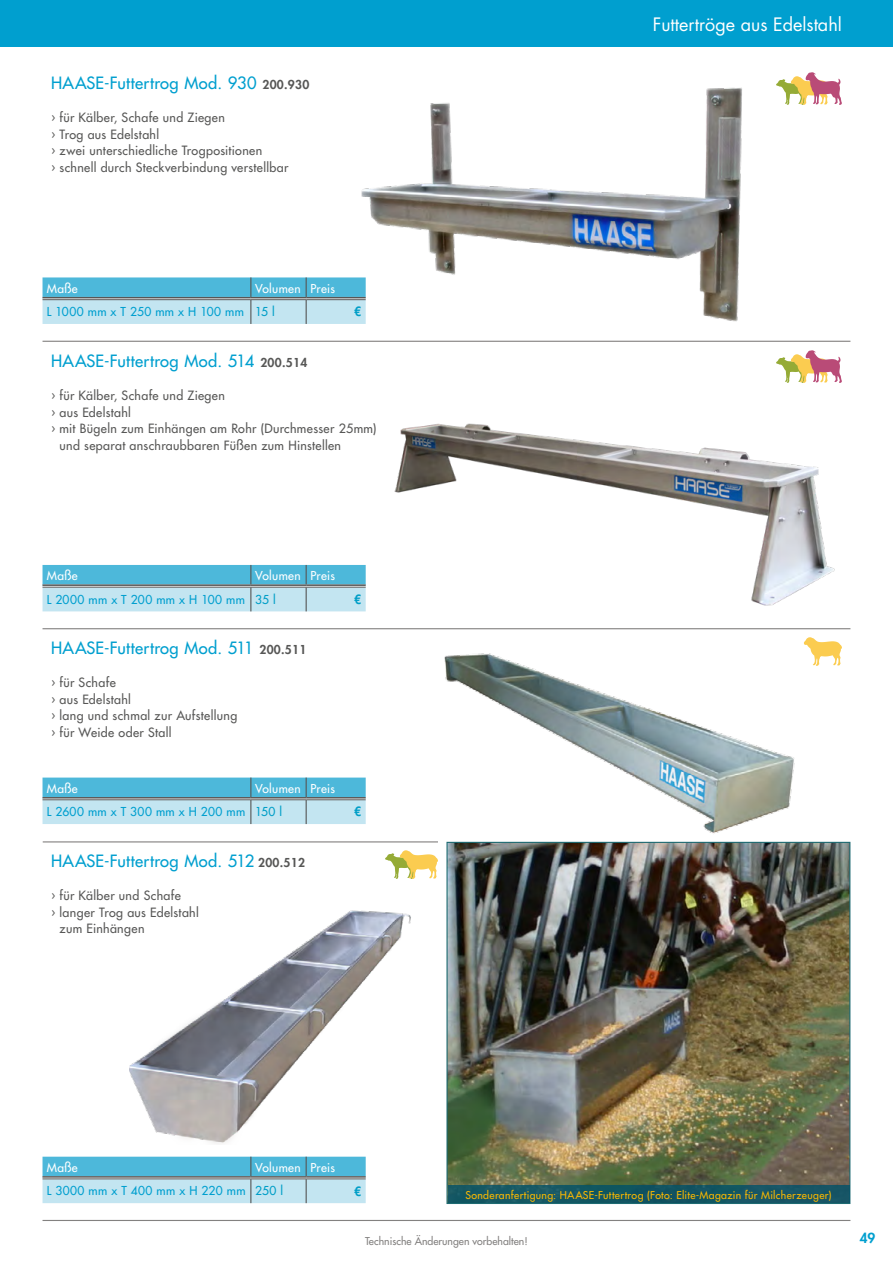
<style>
.page{position:relative;width:893px;height:1263px;background:#fff}
.page>*{position:absolute;margin:0;border:0;box-sizing:border-box;transform-origin:0 0}
.t1{font:18px "Futura Std";color:#fff}
.t2{font:500 16.5px "Futura Std";letter-spacing:.02em;color:#009fcf}
.t3{font:800 13.5px "Futura Std";color:#009fcf}
.t4{font:500 12.45px/16.5px "Futura Std";letter-spacing:.03em;color:#575756}
.t5{font:800 12.45px "Futura Std";color:#009ec7}
.t6{font:500 12px/23.2px "Futura Std";letter-spacing:.025em;color:#009fcf}
.t7{font:500 12px "Futura Std";letter-spacing:.035em;color:#fff}
.t8{font:500 10.5px "Futura Std";letter-spacing:.035em;color:#fbb800}
.t9{font:500 10.5px "Futura Std";color:#838180}
.s1{font-weight:800;font-size:12px;color:#575756}
.s2{color:#fff}
.s3{color:#009ec7}
</style>
<div class="page">
<div style="left:0;top:0;width:893px;height:47px;background:#009fcf"></div>
<hr style="left:43px;top:1220px;width:807px;height:1px;background:#838180">
<img style="left:446px;top:841px;width:405px;height:363px">
<div style="left:448px;top:1186px;width:401px;height:17px;background:#155663"></div>
<img style="left:130px;top:910px;width:281px;height:234px">
<img style="left:361px;top:87px;width:381px;height:235px">
<img style="left:444px;top:653px;width:351px;height:181px">
<svg style="left:43px;top:777px;width:323px;height:47px;background:#8fcee3"></svg>
<hr style="left:251px;top:797px;width:55px;height:1px;background:#575756">
<hr style="left:251px;top:799px;width:55px;height:1px;background:#575756">
<hr style="left:306px;top:797px;width:60px;height:1px;background:#575756">
<hr style="left:306px;top:799px;width:60px;height:1px;background:#575756">
<hr style="left:43px;top:797px;width:208px;height:1px;background:#575756">
<hr style="left:43px;top:799px;width:208px;height:1px;background:#575756">
<svg style="left:43px;top:1157px;width:323px;height:46px;background:#8dcde2"></svg>
<hr style="left:251px;top:1176px;width:55px;height:1px;background:#575756">
<hr style="left:251px;top:1178px;width:55px;height:1px;background:#575756">
<hr style="left:306px;top:1176px;width:60px;height:1px;background:#575756">
<hr style="left:306px;top:1178px;width:60px;height:1px;background:#575756">
<hr style="left:43px;top:1176px;width:208px;height:1px;background:#575756">
<hr style="left:43px;top:1178px;width:208px;height:1px;background:#575756">
<svg style="left:43px;top:277px;width:323px;height:47px;background:#8fcfe4"></svg>
<hr style="left:251px;top:297px;width:55px;height:1px;background:#575756">
<hr style="left:251px;top:299px;width:55px;height:1px;background:#575756">
<hr style="left:306px;top:297px;width:60px;height:1px;background:#575756">
<hr style="left:306px;top:299px;width:60px;height:1px;background:#575756">
<hr style="left:43px;top:297px;width:208px;height:1px;background:#575756">
<hr style="left:43px;top:299px;width:208px;height:1px;background:#575756">
<svg style="left:43px;top:565px;width:323px;height:46px;background:#8ecfe4"></svg>
<hr style="left:251px;top:584px;width:55px;height:2px;background:#575756">
<hr style="left:251px;top:587px;width:55px;height:1px;background:#575756">
<hr style="left:306px;top:584px;width:60px;height:2px;background:#575756">
<hr style="left:306px;top:587px;width:60px;height:1px;background:#575756">
<hr style="left:43px;top:584px;width:208px;height:2px;background:#575756">
<hr style="left:43px;top:587px;width:208px;height:1px;background:#575756">
<svg style="left:776px;top:72px;width:66px;height:33px"></svg>
<svg style="left:776px;top:350px;width:66px;height:33px"></svg>
<svg style="left:385px;top:850px;width:53px;height:29px"></svg>
<svg style="left:804px;top:637px;width:38px;height:29px"></svg>
<hr style="left:43px;top:341px;width:807px;height:1px;background:#838180">
<hr style="left:43px;top:628px;width:807px;height:1px;background:#838180">
<hr style="left:43px;top:841px;width:395px;height:1px;background:#838180">
<img style="left:394px;top:423px;width:441px;height:183px">
<h2 class="t2" style="left:51px;top:73px;width:260px">HAASE-Futtertrog Mod. 930 <span class="s1">200.930</span></h2>
<p class="t4" style="left:51px;top:110px;width:239px">› für Kälber, Schafe und Ziegen<br>› Trog aus Edelstahl<br>› zwei unterschiedliche Trogpositionen<br>› schnell durch Steckverbindung verstellbar</p>
<p class="t7" style="left:47px;top:281px;width:33px">Maße</p>
<p class="t6" style="left:47px;top:277px;width:290px;text-indent:208px"><span class="s2">Volumen Preis<br></span>L 1000 mm x T 250 mm x H 100 mm <span class="s3">15 l</span></p>
<p class="t5" style="left:354px;top:304px;width:9px">€</p>
<h2 class="t2" style="left:51px;top:351px;width:258px">HAASE-Futtertrog Mod. 514 <span class="s1">200.514</span></h2>
<p class="t4" style="left:51px;top:388px;width:175px">› für Kälber, Schafe und Ziegen</p>
<p class="t4" style="left:51px;top:404px;width:81px">› aus Edelstahl</p>
<p class="t4" style="left:51px;top:421px;width:327px">› mit Bügeln zum Einhängen am Rohr (Durchmesser 25mm)</p>
<p class="t4" style="left:60px;top:437px;width:283px">und separat anschraubbaren Füßen zum Hinstellen</p>
<p class="t7" style="left:47px;top:568px;width:33px">Maße</p>
<p class="t6" style="left:47px;top:564px;width:290px;text-indent:208px"><span class="s2">Volumen Preis<br></span>L 2000 mm x T 200 mm x H 100 mm <span class="s3">35 l</span></p>
<h2 class="t2" style="left:51px;top:638px;width:257px">HAASE-Futtertrog Mod. 511 <span class="s1">200.511</span></h2>
<p class="t4" style="left:51px;top:674px;width:188px">› für Schafe<br>› aus Edelstahl<br>› lang und schmal zur Aufstellung › für Weide oder Stall</p>
<p class="t7" style="left:47px;top:781px;width:33px">Maße</p>
<p class="t6" style="left:47px;top:777px;width:290px;text-indent:208px"><span class="s2">Volumen Preis<br></span>L 2600 mm x T 300 mm x H 200 mm <span class="s3">150 l</span></p>
<h2 class="t2" style="left:51px;top:851px;width:255px">HAASE-Futtertrog Mod. 512 <span class="s1">200.512</span></h2>
<p class="t4" style="left:51px;top:887px;width:131px">› für Kälber und Schafe</p>
<p class="t4" style="left:51px;top:904px;width:149px">› langer Trog aus Edelstahl</p>
<p class="t4" style="left:60px;top:920px;width:87px">zum Einhängen</p>
<p class="t5" style="left:354px;top:591px;width:9px">€</p>
<p class="t5" style="left:354px;top:804px;width:9px">€</p>
<h1 class="t1" style="left:653px;top:13px;width:191px">Futtertröge aus Edelstahl</h1>
<p class="t7" style="left:47px;top:1160px;width:33px">Maße</p>
<p class="t6" style="left:47px;top:1156px;width:290px;text-indent:208px"><span class="s2">Volumen Preis<br></span>L 3000 mm x T 400 mm x H 220 mm <span class="s3">250 l</span></p>
<p class="t5" style="left:354px;top:1183px;width:9px">€</p>
<p class="t8" style="left:465px;top:1188px;width:368px">Sonderanfertigung: HAASE-Futtertrog (Foto: Elite-Magazin für Milcherzeuger)</p>
<p class="t9" style="left:365px;top:1234px;width:164px">Technische Änderungen vorbehalten!</p>
<p class="t3" style="left:860px;top:1229px;width:17px">49</p>
</div>
